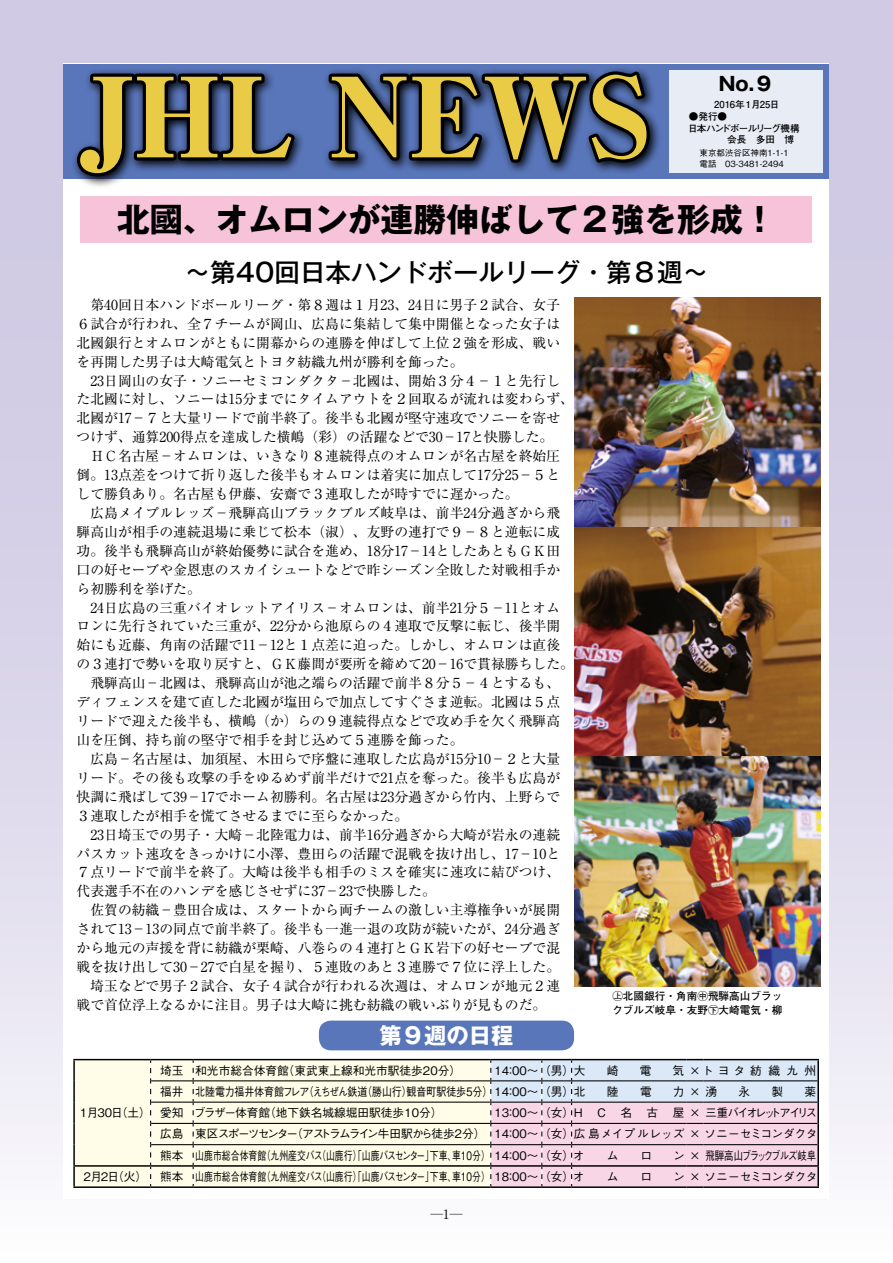
<style>
.page{position:relative;width:893px;height:1263px;background:#fff}
.page>*{position:absolute;margin:0;border:0;box-sizing:border-box;transform-origin:0 0}
.t1{font:900 106.35px "Ryumin Pro";color:#eacb46}
.t2{font:700 33px "Gothic MB101 Pro";color:#000}
.t3{font:500 25.5px "Gothic MB101 Pro";color:#000}
.t4{font:700 22.35px "Gothic MB101 Pro";color:#fff}
.t5{font:700 19.2px "Gothic MB101 Pro";color:#000}
.t6{font:13.8px/18.9px "Ryumin Pro";color:#000}
.t7{font:12.75px "Ryumin Pro";color:#000}
.t8{font:500 11.7px/21.3px "Gothic BBB Pro";color:#000;text-align:justify}
.t9{font:500 11.7px "Gothic BBB Pro";letter-spacing:-.095em;color:#000}
.t10{font:500 11.7px "Gothic BBB Pro";letter-spacing:-.02em;color:#000}
.t11{font:500 11.7px "Gothic BBB Pro";letter-spacing:.49em;color:#000}
.t12{font:700 10.65px/13.8px "Futo Go B101 Pro";color:#000}
.t13{font:700 9.6px/11.7px "Futo Go B101 Pro";letter-spacing:-.08em;color:#000}
.t14{font:700 9.6px "Futo Go B101 Pro";color:#000}
.t15{font:500 8.55px/10.6px "Gothic BBB Pro";color:#000}
</style>
<div class="page">
<div style="left:0;top:0;width:893px;height:1263px;background:linear-gradient(to bottom,#c7c0df,#f4f2f8)"></div>
<div style="left:64px;top:64px;width:765px;height:1135px;background:#fff"></div>
<div style="left:64px;top:64px;width:765px;height:115px;background:#5976ba"></div>
<div style="left:670px;top:70px;width:153px;height:102px;background:#e8ecf5"></div>
<div style="left:81px;top:196px;width:731px;height:46px;background:#f6c3d9"></div>
<img style="left:574px;top:298px;width:247px;height:229px">
<div style="left:319px;top:1020px;width:255px;height:30px;background:#5976ba;border-radius:12px"></div>
<div style="left:75px;top:1060px;width:415px;height:126px;background:#fffde8"></div>
<svg style="left:150px;top:1060px;width:1px;height:126px"></svg>
<svg style="left:193px;top:1060px;width:1px;height:126px"></svg>
<hr style="left:73px;top:1059px;width:78px;height:1px;background:#000">
<hr style="left:73px;top:1060px;width:2px;height:21px;background:#000">
<hr style="left:73px;top:1081px;width:2px;height:21px;background:#000">
<hr style="left:73px;top:1102px;width:2px;height:21px;background:#000">
<hr style="left:73px;top:1123px;width:2px;height:22px;background:#000">
<hr style="left:73px;top:1145px;width:2px;height:20px;background:#000">
<hr style="left:151px;top:1059px;width:42px;height:1px;background:#000">
<hr style="left:193px;top:1059px;width:298px;height:1px;background:#000">
<svg style="left:73px;top:1167px;width:2px;height:19px"></svg>
<hr style="left:73px;top:1186px;width:78px;height:2px;background:#000">
<hr style="left:151px;top:1186px;width:42px;height:2px;background:#000">
<hr style="left:193px;top:1186px;width:298px;height:2px;background:#000">
<hr style="left:151px;top:1080px;width:42px;height:1px;background:#000">
<hr style="left:193px;top:1080px;width:298px;height:1px;background:#000">
<hr style="left:151px;top:1101px;width:42px;height:2px;background:#000">
<hr style="left:193px;top:1101px;width:298px;height:2px;background:#000">
<hr style="left:151px;top:1123px;width:42px;height:1px;background:#000">
<hr style="left:193px;top:1123px;width:298px;height:1px;background:#000">
<hr style="left:151px;top:1144px;width:42px;height:1px;background:#000">
<hr style="left:193px;top:1144px;width:298px;height:1px;background:#000">
<hr style="left:73px;top:1165px;width:78px;height:2px;background:#000">
<hr style="left:151px;top:1165px;width:42px;height:2px;background:#000">
<hr style="left:193px;top:1165px;width:298px;height:2px;background:#000">
<svg style="left:490px;top:1059px;width:329px;height:129px;background:#ddccda"></svg>
<hr style="left:703px;top:1165px;width:116px;height:2px;background:#000">
<svg style="left:73px;top:95px;width:586px;height:92px"></svg>
<svg style="left:74px;top:70px;width:226px;height:110px"></svg>
<svg style="left:325px;top:68px;width:328px;height:100px"></svg>
<img style="left:574px;top:527px;width:247px;height:459px">
<h1 class="t1" style="left:81px;top:33px;width:570px">JHL NEWS</h1>
<h3 class="t5" style="left:719px;top:68px;width:56px">No.９</h3>
<p class="t14" style="left:714px;top:97px;width:67px">2016年１月25日</p>
<p class="t13" style="left:688px;top:109px;width:113px">●発行●<br>日本ハンドボールリーグ機構</p>
<p class="t15" style="left:699px;top:147px;width:91px">東京都渋谷区神南1-1-1電話　03-3481-2494</p>
<h2 class="t2" style="left:117px;top:192px;width:661px">北國、オムロンが連勝伸ばして２強を形成！</h2>
<h3 class="t3" style="left:185px;top:251px;width:525px">〜第40回日本ハンドボールリーグ・第８週〜</h3>
<p class="t6" style="left:77px;top:294px;width:499px">　第40回日本ハンドボールリーグ・第８週は１月23、24日に男子２試合、女子６試合が行われ、全７チームが岡山、広島に集結して集中開催となった女子は北國銀行とオムロンがともに開幕からの連勝を伸ばして上位２強を形成、戦いを再開した男子は大崎電気とトヨタ紡織九州が勝利を飾った。<br>　23日岡山の女子・ソニーセミコンダクタ−北國は、開始３分４−１と先行した北國に対し、ソニーは15分までにタイムアウトを２回取るが流れは変わらず、北國が17−７と大量リードで前半終了。後半も北國が堅守速攻でソニーを寄せつけず、通算200得点を達成した横嶋（彩）の活躍などで30−17と快勝した。<br>　ＨＣ名古屋−オムロンは、いきなり８連続得点のオムロンが名古屋を終始圧倒。13点差をつけて折り返した後半もオムロンは着実に加点して17分25−５として勝負あり。名古屋も伊藤、安齋で３連取したが時すでに遅かった。<br>　広島メイプルレッズ−飛騨高山ブラックブルズ岐阜は、前半24分過ぎから飛騨高山が相手の連続退場に乗じて松本（淑）、友野の連打で９−８と逆転に成功。後半も飛騨高山が終始優勢に試合を進め、18分17−14としたあともＧＫ田口の好セーブや金恩恵のスカイシュートなどで昨シーズン全敗した対戦相手から初勝利を挙げた。<br>　24日広島の三重バイオレットアイリス−オムロンは、前半21分５−11とオムロンに先行されていた三重が、22分から池原らの４連取で反撃に転じ、後半開始にも近藤、角南の活躍で11−12と１点差に迫った。しかし、オムロンは直後の３連打で勢いを取り戻すと、ＧＫ藤間が要所を締めて20−16で貫禄勝ちした。　飛騨高山−北國は、飛騨高山が池之端らの活躍で前半８分５−４とするも、ディフェンスを建て直した北國が塩田らで加点してすぐさま逆転。北國は５点リードで迎えた後半も、横嶋（か）らの９連続得点などで攻め手を欠く飛騨高山を圧倒、持ち前の堅守で相手を封じ込めて５連勝を飾った。<br>　広島−名古屋は、加須屋、木田らで序盤に連取した広島が15分10−２と大量リード。その後も攻撃の手をゆるめず前半だけで21点を奪った。後半も広島が快調に飛ばして39−17でホーム初勝利。名古屋は23分過ぎから竹内、上野らで３連取したが相手を慌てさせるまでに至らなかった。<br>　23日埼玉での男子・大崎−北陸電力は、前半16分過ぎから大崎が岩永の連続パスカット速攻をきっかけに小澤、豊田らの活躍で混戦を抜け出し、17−10と７点リードで前半を終了。大崎は後半も相手のミスを確実に速攻に結びつけ、代表選手不在のハンデを感じさせずに37−23で快勝した。<br>　佐賀の紡織−豊田合成は、スタートから両チームの激しい主導権争いが展開されて13−13の同点で前半終了。後半も一進一退の攻防が続いたが、24分過ぎから地元の声援を背に紡織が栗崎、八巻らの４連打とＧＫ岩下の好セーブで混戦を抜け出して30−27で白星を握り、５連敗のあと３連勝で７位に浮上した。　埼玉などで男子２試合、女子４試合が行われる次週は、オムロンが地元２連戦で首位浮上なるかに注目。男子は大崎に挑む紡織の戦いぶりが見ものだ。</p>
<p class="t12" style="left:612px;top:988px;width:172px">㊤北國銀行・角南㊥飛騨高山ブラックブルズ岐阜・友野㊦大崎電気・柳</p>
<p class="t8" style="left:78px;top:1101px;width:74px">１月30日（土）</p>
<h3 class="t4" style="left:379px;top:1017px;width:135px">第９週の日程</h3>
<p class="t8" style="left:160px;top:1058px;width:302px">埼玉 和光市総合体育館（東武東上線和光市駅徒歩20分）</p>
<p class="t8" style="left:494px;top:1058px;width:92px">14：00～（男）大</p>
<p class="t8" style="left:607px;top:1058px;width:13px">崎</p>
<p class="t8" style="left:640px;top:1058px;width:13px">電</p>
<p class="t11" style="left:673px;top:1061px;width:145px">気×トヨタ紡織九州</p>
<p class="t8" style="left:160px;top:1079px;width:427px">福井 北陸電力福井体育館フレア（えちぜん鉄道（勝山行）観音町駅徒歩５分） 14：00～（男）北</p>
<p class="t8" style="left:607px;top:1079px;width:13px">陸</p>
<p class="t8" style="left:640px;top:1079px;width:13px">電</p>
<p class="t8" style="left:673px;top:1079px;width:46px">力×湧</p>
<p class="t8" style="left:738px;top:1079px;width:13px">永</p>
<p class="t8" style="left:771px;top:1079px;width:13px">製</p>
<p class="t8" style="left:804px;top:1079px;width:13px">薬</p>
<p class="t8" style="left:160px;top:1101px;width:284px">愛知 ブラザー体育館（地下鉄名城線堀田駅徒歩10分）</p>
<p class="t8" style="left:160px;top:1101px;width:659px;text-indent:334px">13：00～（女）Ｈ Ｃ 名 古 屋 × 三重バイオレットアイリス広島 東区スポーツセンター（アストラムライン牛田駅から徒歩２分） 14：00～（女）広島メイプルレッズ × ソニーセミコンダクタ熊本 山鹿市総合体育館（九州産交バス（山鹿行）「山鹿バスセンター」下車、車10分） 14：00～（女）オ</p>
<p class="t8" style="left:607px;top:1143px;width:13px">ム</p>
<p class="t8" style="left:640px;top:1143px;width:13px">ロ</p>
<p class="t9" style="left:673px;top:1146px;width:144px">ン × 飛騨高山ブラックブルズ岐阜</p>
<p class="t8" style="left:82px;top:1164px;width:504px">２月２日（火） 熊本 山鹿市総合体育館（九州産交バス（山鹿行）「山鹿バスセンター」下車、車10分） 18：00～（女）オ</p>
<p class="t8" style="left:607px;top:1164px;width:13px">ム</p>
<p class="t8" style="left:640px;top:1164px;width:13px">ロ</p>
<p class="t10" style="left:673px;top:1167px;width:146px">ン × ソニーセミコンダクタ</p>
<p class="t7" style="left:431px;top:1204px;width:33px">─1─</p>
</div>
